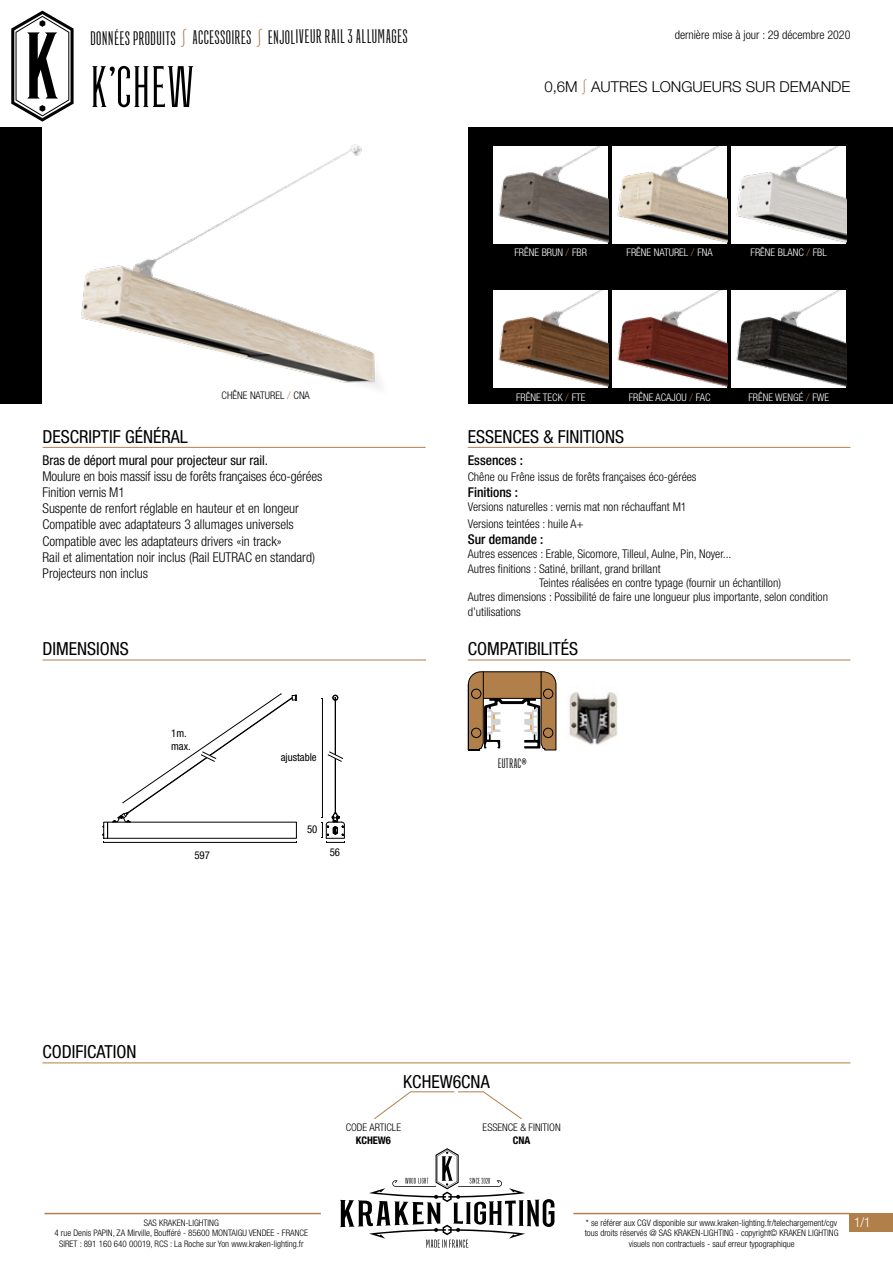
<style>
.page{position:relative;width:893px;height:1263px;background:#fff}
.page>*{position:absolute;margin:0;border:0;box-sizing:border-box;transform-origin:0 0}
.t1{font:300 54px "Green Grove";color:#000}
.t2{font:condensed 18px "Helvetica Neue LT Std";color:#000}
.t3{font:300 18px "Green Grove";letter-spacing:-.01em;color:#000}
.t4{font:300 15px "Helvetica Neue LT Std";color:#000}
.t5{font:300 condensed 13.5px/16.2px "Helvetica Neue LT Std";color:#000}
.t6{font:condensed 13.5px "Helvetica Neue LT Std";color:#000}
.t7{font:500 condensed 13.5px "Helvetica Neue LT Std";color:#000}
.t8{font:300 condensed 13.5px "Helvetica Neue LT Std";color:#fff}
.t9{font:300 12.6px "Green Grove";letter-spacing:-.005em;color:#000}
.t10{font:300 condensed 12px/16.2px "Helvetica Neue LT Std";color:#000}
.t11{font:condensed 10.8px/12.9px "Helvetica Neue LT Std";color:#000}
.t12{font:300 condensed 10.5px "Helvetica Neue LT Std";color:#fff}
.t13{font:300 condensed 10.5px "Helvetica Neue LT Std";color:#000}
.t14{font:700 condensed 10.5px "Helvetica Neue LT Std";color:#000}
.t15{font:300 condensed 9px/10.8px "Helvetica Neue LT Std";color:#000;text-align:center}
.s1{font-family:"Helvetica Neue LT Std";color:#b17f4a}
.s2{color:#b17f4a}
.s3{font-stretch:normal;color:#b17f4a}
</style>
<div class="page">
<div style="left:468px;top:128px;width:425px;height:276px;background:#000"></div>
<div style="left:0;top:128px;width:43px;height:276px;background:#000"></div>
<hr style="left:43px;top:447px;width:383px;height:1px;background:#b17f4a">
<hr style="left:468px;top:447px;width:382px;height:1px;background:#b17f4a">
<hr style="left:468px;top:660px;width:382px;height:1px;background:#b17f4a">
<hr style="left:43px;top:660px;width:383px;height:1px;background:#b17f4a">
<hr style="left:43px;top:1062px;width:807px;height:1px;background:#b17f4a">
<img style="left:81px;top:144px;width:300px;height:243px">
<img style="left:493px;top:146px;width:115px;height:98px">
<img style="left:493px;top:291px;width:115px;height:97px">
<img style="left:612px;top:146px;width:115px;height:98px">
<img style="left:612px;top:291px;width:115px;height:97px">
<img style="left:731px;top:146px;width:115px;height:98px">
<img style="left:731px;top:291px;width:115px;height:97px">
<svg style="left:374px;top:1091px;width:148px;height:28px"></svg>
<hr style="left:44px;top:1213px;width:277px;height:1px;background:#b17f4a">
<hr style="left:573px;top:1213px;width:277px;height:1px;background:#b17f4a">
<svg style="left:11px;top:11px;width:63px;height:111px"></svg>
<svg style="left:340px;top:1148px;width:214px;height:100px"></svg>
<svg style="left:468px;top:672px;width:88px;height:78px"></svg>
<div style="left:850px;top:1213px;width:43px;height:18px;background:#b17f4a"></div>
<img style="left:569px;top:692px;width:49px;height:53px">
<svg style="left:333px;top:695px;width:5px;height:5px"></svg>
<hr style="left:335px;top:697px;width:1px;height:115px;background:#000">
<svg style="left:327px;top:751px;width:16px;height:11px"></svg>
<svg style="left:103px;top:693px;width:194px;height:150px"></svg>
<hr style="left:322px;top:698px;width:1px;height:120px;background:#010202">
<svg style="left:321px;top:812px;width:24px;height:31px"></svg>
<h2 class="t3" style="left:90px;top:27px;width:319px">DONNÉES PRODUITS <span class="s1">∫</span> ACCESSOIRES <span class="s1">∫</span> ENJOLIVEUR RAIL 3 ALLUMAGES</h2>
<p class="t10" style="left:675px;top:27px;width:177px">dernière mise à jour : 29 décembre 2020</p>
<p class="t4" style="left:544px;top:78px;width:308px">0,6M <span class="s2">∫</span> AUTRES LONGUEURS SUR DEMANDE</p>
<h1 class="t1" style="left:90px;top:57px;width:107px">K’CHEW</h1>
<p class="t12" style="left:514px;top:246px;width:74px">FRÊNE BRUN <span class="s3">/</span> FBR</p>
<p class="t12" style="left:627px;top:246px;width:88px">FRÊNE NATUREL <span class="s3">/</span> FNA</p>
<p class="t12" style="left:751px;top:246px;width:78px">FRÊNE BLANC <span class="s3">/</span> FBL</p>
<p class="t13" style="left:222px;top:389px;width:90px">CHÊNE NATUREL <span class="s3">/</span> CNA</p>
<p class="t12" style="left:516px;top:392px;width:71px">FRÊNE TECK <span class="s3">/</span> FTE</p>
<p class="t12" style="left:629px;top:392px;width:83px">FRÊNE ACAJOU <span class="s3">/</span> FAC</p>
<h2 class="t2" style="left:43px;top:426px;width:147px">DESCRIPTIF GÉNÉRAL</h2>
<h2 class="t2" style="left:468px;top:426px;width:158px">ESSENCES &amp; FINITIONS</h2>
<p class="t12" style="left:748px;top:392px;width:82px">FRÊNE WENGÉ <span class="s3">/</span> FWE</p>
<p class="t6" style="left:43px;top:452px;width:227px">Bras de déport mural pour projecteur sur rail.</p>
<p class="t5" style="left:43px;top:468px;width:281px">Moulure en bois massif issu de forêts françaises éco-gérées Finition vernis M1<br>Suspente de renfort réglable en hauteur et en longeur Compatible avec adaptateurs 3 allumages universels Compatible avec les adaptateurs drivers «in track»<br>Rail et alimentation noir inclus (Rail EUTRAC en standard)<br>Projecteurs non inclus</p>
<h2 class="t2" style="left:43px;top:639px;width:88px">DIMENSIONS</h2>
<p class="t11" style="left:171px;top:727px;width:21px">1m. max.</p>
<p class="t11" style="left:194px;top:848px;width:17px">597</p>
<p class="t11" style="left:281px;top:751px;width:37px">ajustable</p>
<p class="t11" style="left:307px;top:822px;width:12px">50</p>
<p class="t11" style="left:330px;top:845px;width:12px">56</p>
<p class="t7" style="left:468px;top:452px;width:57px">Essences :</p>
<p class="t10" style="left:468px;top:468px;width:230px">Chêne ou Frêne issus de forêts françaises éco-gérées</p>
<p class="t7" style="left:468px;top:484px;width:52px">Finitions :</p>
<p class="t10" style="left:468px;top:499px;width:220px">Versions naturelles : vernis mat non réchauffant M1<br>Versions teintées : huile A+</p>
<p class="t7" style="left:468px;top:531px;width:77px">Sur demande :</p>
<p class="t10" style="left:468px;top:546px;width:265px">Autres essences : Erable, Sicomore, Tilleul, Aulne, Pin, Noyer...</p>
<p class="t10" style="left:468px;top:560px;width:194px">Autres finitions : Satiné, brillant, grand brillant</p>
<p class="t10" style="left:539px;top:575px;width:244px">Teintes réalisées en contre typage (fournir un échantillon)</p>
<p class="t10" style="left:468px;top:589px;width:362px">Autres dimensions : Possibilité de faire une longueur plus importante, selon condition</p>
<p class="t10" style="left:468px;top:603px;width:55px">d’utilisations</p>
<h2 class="t2" style="left:468px;top:639px;width:112px">COMPATIBILITÉS</h2>
<p class="t9" style="left:498px;top:756px;width:31px">EUTRAC®</p>
<h2 class="t2" style="left:43px;top:1041px;width:96px">CODIFICATION</h2>
<h2 class="t2" style="left:403px;top:1071px;width:88px">KCHEW6CNA</h2>
<p class="t13" style="left:346px;top:1121px;width:57px">CODE ARTICLE</p>
<p class="t14" style="left:356px;top:1133px;width:37px">KCHEW6</p>
<p class="t13" style="left:483px;top:1121px;width:80px">ESSENCE &amp; FINITION</p>
<p class="t14" style="left:513px;top:1133px;width:19px">CNA</p>
<p class="t15" style="left:54px;top:1217px;width:255px">SAS KRAKEN-LIGHTING<br>4 rue Denis PAPIN, ZA Mirville, Boufféré - 85600 MONTAIGU VENDEE - FRANCE<br>SIRET : 891 160 640 00019, RCS : La Roche sur Yon www.kraken-lighting.fr</p>
<p class="t15" style="left:585px;top:1217px;width:255px">* se référer aux CGV disponible sur www.kraken-lighting.fr/telechargement/cgv tous droits réservés @ SAS KRAKEN-LIGHTING - copyright© KRAKEN LIGHTING visuels non contractuels - sauf erreur typographique</p>
<p class="t8" style="left:854px;top:1214px;width:18px">1/1</p>
</div>
